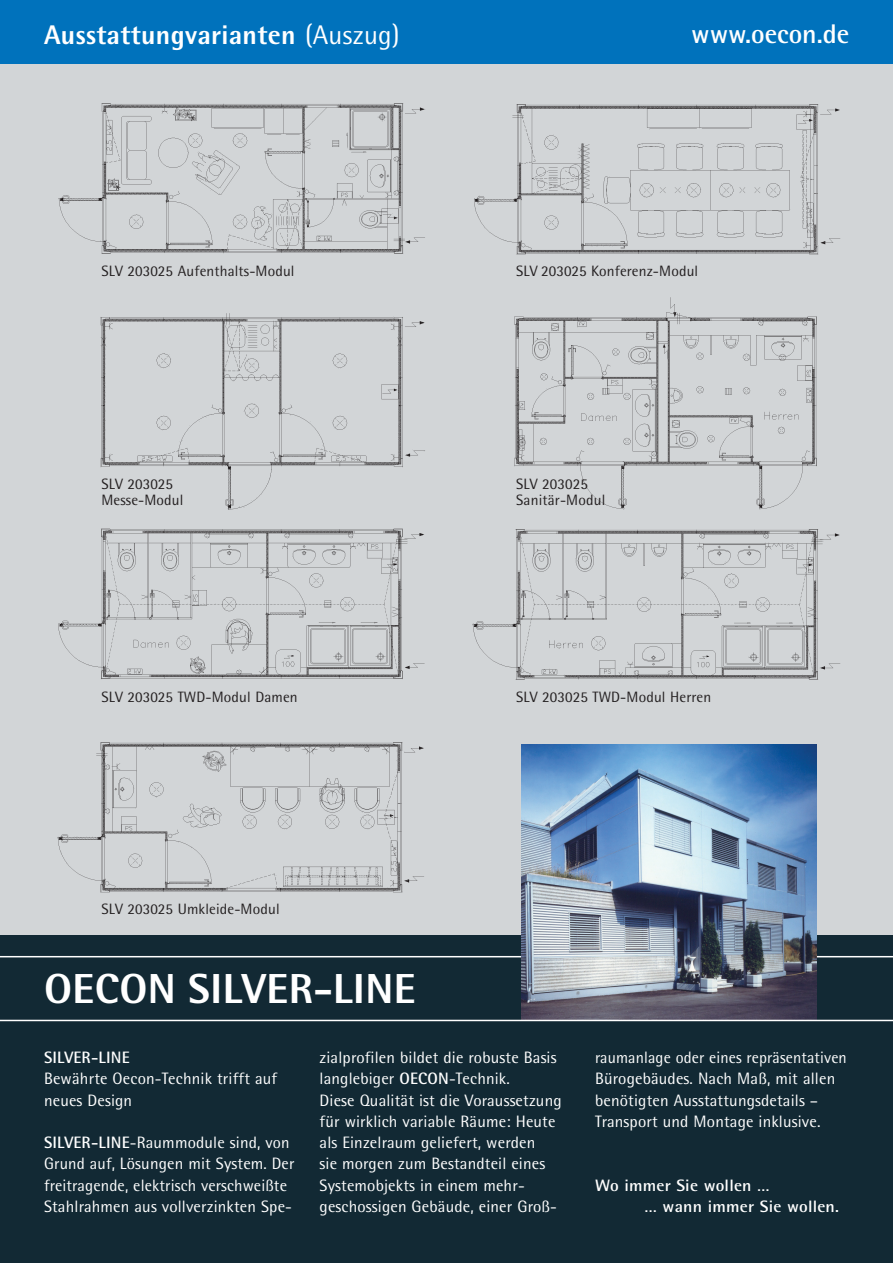
<style>
.page{position:relative;width:893px;height:1263px;background:#fff}
.page>*{position:absolute;margin:0;border:0;box-sizing:border-box;transform-origin:0 0}
.t1{font:800 42px "Rotis Semi Sans";letter-spacing:.01em;color:#fff}
.t2{font:800 27px "Rotis Semi Sans";letter-spacing:.01em;color:#fff}
.t3{font:700 27px "Rotis Semi Sans";color:#fff}
.t4{font:16.5px/21.3px "Rotis Semi Sans";letter-spacing:.01em;color:#fff}
.t5{font:16.5px/21.3px "Rotis Semi Sans";letter-spacing:.01em;color:#fff;scale:.96 1}
.t6{font:700 16.5px/21.3px "Rotis Semi Sans";letter-spacing:.01em;color:#fff;scale:1.05 1}
.t7{font:700 16.5px "Rotis Semi Sans";letter-spacing:.01em;color:#fff}
.t8{font:15px/16.5px "Rotis Semi Sans";letter-spacing:.01em;color:#231f20}
.s1{font-weight:400}
.s2{font-weight:700}
</style>
<div class="page">
<div style="left:0;top:0;width:892px;height:1263px;background:#d2d5d7"></div>
<div style="left:0;top:0;width:892px;height:64px;background:#0072bc"></div>
<div style="left:0;top:935px;width:892px;height:328px;background:#122934"></div>
<img style="left:58px;top:103px;width:367px;height:151px">
<img style="left:100px;top:313px;width:325px;height:197px">
<img style="left:474px;top:104px;width:367px;height:151px">
<img style="left:514px;top:298px;width:303px;height:212px">
<img style="left:472px;top:529px;width:369px;height:151px">
<img style="left:58px;top:528px;width:367px;height:151px">
<img style="left:57px;top:742px;width:367px;height:151px">
<hr style="left:0;top:956px;width:892px;height:1px;background:#fff">
<img style="left:522px;top:744px;width:294px;height:276px">
<hr style="left:0;top:1020px;width:892px;height:1px;background:#fff">
<h2 class="t2" style="left:44px;top:25px;width:357px">Ausstattungvarianten <span class="s1">(Auszug)</span></h2>
<h2 class="t3" style="left:691px;top:24px;width:160px">www.oecon.de</h2>
<p class="t8" style="left:101px;top:265px;width:195px">SLV 203025 Aufenthalts-Modul</p>
<p class="t8" style="left:516px;top:265px;width:183px">SLV 203025 Konferenz-Modul</p>
<p class="t8" style="left:101px;top:477px;width:83px">SLV 203025<br>Messe-Modul</p>
<p class="t8" style="left:516px;top:477px;width:90px">SLV 203025<br>Sanitär-Modul</p>
<p class="t8" style="left:101px;top:690px;width:198px">SLV 203025 TWD-Modul Damen</p>
<p class="t8" style="left:516px;top:690px;width:196px">SLV 203025 TWD-Modul Herren</p>
<p class="t8" style="left:101px;top:902px;width:180px">SLV 203025 Umkleide-Modul</p>
<h1 class="t1" style="left:44px;top:974px;width:373px">OECON SILVER-LINE</h1>
<p class="t7" style="left:44px;top:1052px;width:87px">SILVER-LINE</p>
<p class="t4" style="left:44px;top:1070px;width:235px">Bewährte Oecon-Technik trifft auf neues Design</p>
<p class="t4" style="left:44px;top:1133px;width:252px"><span class="s2">SILVER-LINE</span>-Raummodule sind, von Grund auf, Lösungen mit System. Der freitragende, elektrisch verschweißte Stahlrahmen aus vollverzinkten Spe-</p>
<p class="t4" style="left:319px;top:1048px;width:243px">zialprofilen bildet die robuste Basis langlebiger <span class="s2">OECON</span>-Technik.<br>Diese Qualität ist die Voraussetzung für wirklich variable Räume: Heute als Einzelraum geliefert, werden<br>sie morgen zum Bestandteil eines Systemobjekts in einem mehr&shy;geschossigen Gebäude, einer Groß-</p>
<p class="t5" style="left:595px;top:1048px;width:264px">raumanlage oder eines repräsentativen Bürogebäudes. Nach Maß, mit allen benötigten Ausstattungsdetails – Transport und Montage inklusive.</p>
<p class="t6" style="left:644px;top:1176px;width:187px;text-indent:-49px">Wo immer Sie wollen …<br>… wann immer Sie wollen.</p>
</div>
